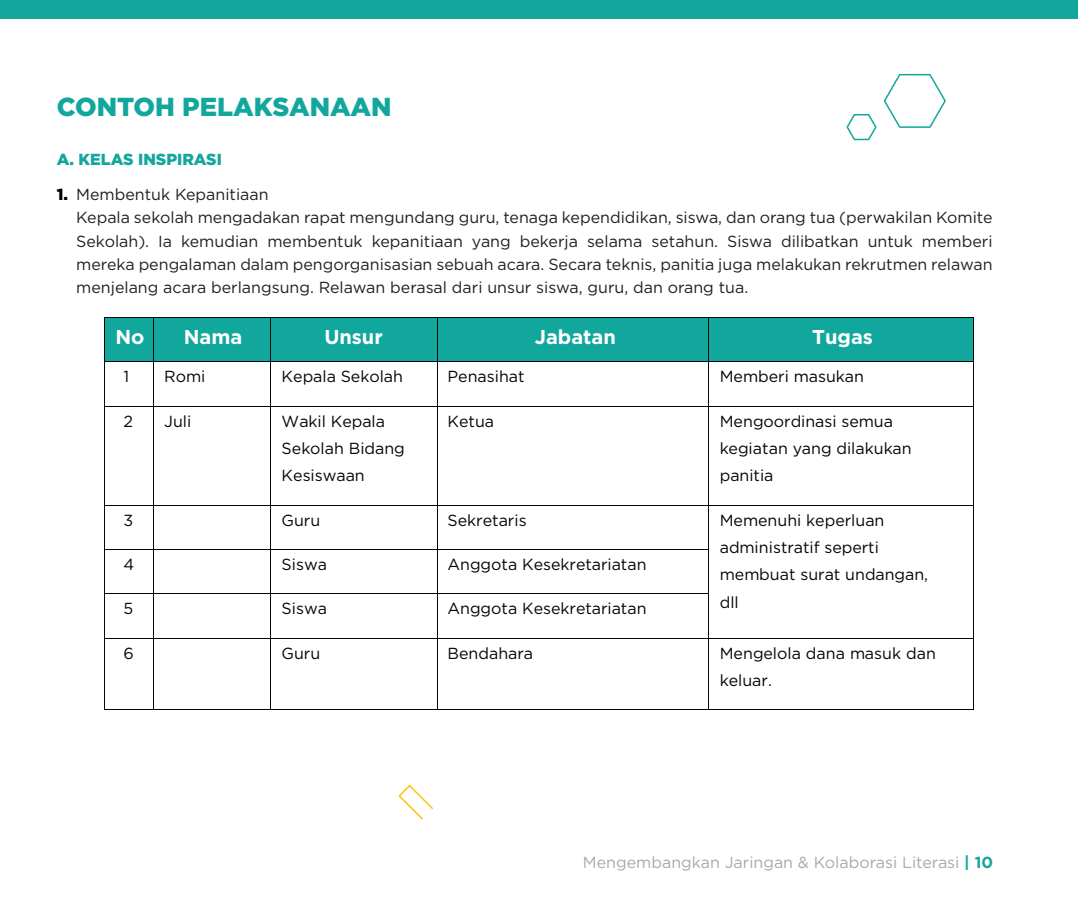
<style>
.page{position:relative;width:1078px;height:908px;background:#fff}
.page>*{position:absolute;margin:0;border:0;box-sizing:border-box;transform-origin:0 0}
.t1{font:900 26px "Gotham";color:#12a79d}
.t2{font:700 20px "Gotham";color:#fff}
.t3{font:16px/23.2px "Gotham";color:#231f20}
.t4{font:16px/27.4px "Gotham";color:#050504}
.t5{font:16px "Gotham";color:#a8a9ad}
.t6{font:900 16px "Gotham";color:#12a79d}
.t7{font:900 16px "Gotham";color:#000}
.s1{font-weight:700;color:#12a79d}
</style>
<div class="page">
<div style="left:105px;top:318px;width:48px;height:43px;background:#12a79d"></div>
<div style="left:154px;top:318px;width:116px;height:43px;background:#12a79d"></div>
<div style="left:271px;top:318px;width:165px;height:43px;background:#12a79d"></div>
<div style="left:437px;top:318px;width:271px;height:43px;background:#12a79d"></div>
<div style="left:709px;top:318px;width:263px;height:43px;background:#12a79d"></div>
<hr style="left:105px;top:317px;width:48px;height:1px;background:#050504">
<hr style="left:154px;top:317px;width:116px;height:1px;background:#050504">
<hr style="left:271px;top:317px;width:165px;height:1px;background:#050504">
<hr style="left:437px;top:317px;width:271px;height:1px;background:#050504">
<hr style="left:709px;top:317px;width:263px;height:1px;background:#050504">
<hr style="left:104px;top:318px;width:1px;height:43px;background:#050504">
<hr style="left:153px;top:318px;width:1px;height:43px;background:#050504">
<hr style="left:270px;top:318px;width:1px;height:43px;background:#050504">
<hr style="left:436px;top:318px;width:1px;height:43px;background:#050504">
<hr style="left:708px;top:318px;width:1px;height:43px;background:#050504">
<hr style="left:972px;top:318px;width:1px;height:43px;background:#050504">
<hr style="left:105px;top:361px;width:48px;height:1px;background:#050504">
<hr style="left:154px;top:361px;width:116px;height:1px;background:#050504">
<hr style="left:271px;top:361px;width:165px;height:1px;background:#050504">
<hr style="left:437px;top:361px;width:271px;height:1px;background:#050504">
<hr style="left:709px;top:361px;width:263px;height:1px;background:#050504">
<hr style="left:104px;top:362px;width:1px;height:43px;background:#050504">
<hr style="left:153px;top:362px;width:1px;height:43px;background:#050504">
<hr style="left:708px;top:362px;width:1px;height:43px;background:#050504">
<hr style="left:105px;top:405px;width:48px;height:1px;background:#050504">
<hr style="left:154px;top:405px;width:116px;height:1px;background:#050504">
<hr style="left:271px;top:405px;width:165px;height:1px;background:#050504">
<hr style="left:437px;top:405px;width:271px;height:1px;background:#050504">
<hr style="left:709px;top:405px;width:263px;height:1px;background:#050504">
<hr style="left:104px;top:406px;width:1px;height:98px;background:#050504">
<hr style="left:153px;top:406px;width:1px;height:98px;background:#050504">
<hr style="left:708px;top:406px;width:1px;height:98px;background:#050504">
<hr style="left:105px;top:504px;width:48px;height:1px;background:#050504">
<hr style="left:154px;top:504px;width:116px;height:1px;background:#050504">
<hr style="left:271px;top:504px;width:165px;height:1px;background:#050504">
<hr style="left:437px;top:504px;width:271px;height:1px;background:#050504">
<hr style="left:709px;top:504px;width:263px;height:1px;background:#050504">
<hr style="left:104px;top:505px;width:1px;height:44px;background:#050504">
<hr style="left:153px;top:505px;width:1px;height:44px;background:#050504">
<hr style="left:708px;top:505px;width:1px;height:44px;background:#050504">
<hr style="left:972px;top:505px;width:1px;height:44px;background:#050504">
<hr style="left:105px;top:549px;width:48px;height:1px;background:#050504">
<hr style="left:154px;top:549px;width:116px;height:1px;background:#050504">
<hr style="left:271px;top:549px;width:165px;height:1px;background:#050504">
<hr style="left:437px;top:549px;width:271px;height:1px;background:#050504">
<hr style="left:104px;top:549px;width:1px;height:44px;background:#050504">
<hr style="left:153px;top:549px;width:1px;height:44px;background:#050504">
<hr style="left:972px;top:549px;width:1px;height:44px;background:#050504">
<hr style="left:105px;top:593px;width:48px;height:1px;background:#050504">
<hr style="left:154px;top:593px;width:116px;height:1px;background:#050504">
<hr style="left:271px;top:593px;width:165px;height:1px;background:#050504">
<hr style="left:437px;top:593px;width:271px;height:1px;background:#050504">
<hr style="left:104px;top:594px;width:1px;height:43px;background:#050504">
<hr style="left:153px;top:594px;width:1px;height:43px;background:#050504">
<hr style="left:105px;top:637px;width:48px;height:1px;background:#050504">
<hr style="left:154px;top:637px;width:116px;height:1px;background:#050504">
<hr style="left:271px;top:637px;width:165px;height:1px;background:#050504">
<hr style="left:437px;top:637px;width:271px;height:1px;background:#050504">
<hr style="left:709px;top:637px;width:263px;height:1px;background:#050504">
<hr style="left:104px;top:638px;width:1px;height:71px;background:#050504">
<hr style="left:153px;top:638px;width:1px;height:71px;background:#050504">
<hr style="left:708px;top:638px;width:1px;height:71px;background:#050504">
<hr style="left:105px;top:709px;width:48px;height:1px;background:#050504">
<hr style="left:154px;top:709px;width:116px;height:1px;background:#050504">
<hr style="left:271px;top:709px;width:165px;height:1px;background:#050504">
<hr style="left:437px;top:709px;width:271px;height:1px;background:#050504">
<hr style="left:709px;top:709px;width:263px;height:1px;background:#050504">
<hr style="left:270px;top:362px;width:1px;height:43px;background:#050504">
<hr style="left:436px;top:362px;width:1px;height:43px;background:#050504">
<hr style="left:972px;top:362px;width:1px;height:43px;background:#050504">
<hr style="left:270px;top:406px;width:1px;height:98px;background:#050504">
<hr style="left:436px;top:406px;width:1px;height:98px;background:#050504">
<hr style="left:972px;top:406px;width:1px;height:98px;background:#050504">
<hr style="left:270px;top:505px;width:1px;height:44px;background:#050504">
<hr style="left:436px;top:505px;width:1px;height:44px;background:#050504">
<hr style="left:270px;top:549px;width:1px;height:44px;background:#050504">
<hr style="left:436px;top:549px;width:1px;height:44px;background:#050504">
<hr style="left:270px;top:594px;width:1px;height:43px;background:#050504">
<hr style="left:436px;top:594px;width:1px;height:43px;background:#050504">
<hr style="left:972px;top:594px;width:1px;height:43px;background:#050504">
<hr style="left:270px;top:638px;width:1px;height:71px;background:#050504">
<hr style="left:436px;top:638px;width:1px;height:71px;background:#050504">
<hr style="left:972px;top:638px;width:1px;height:71px;background:#050504">
<hr style="left:708px;top:549px;width:1px;height:44px;background:#050504">
<hr style="left:708px;top:594px;width:1px;height:43px;background:#050504">
<div style="left:0;top:0;width:1077px;height:19px;background:#12a79d"></div>
<svg style="left:846px;top:73px;width:100px;height:68px"></svg>
<svg style="left:398px;top:785px;width:35px;height:35px"></svg>
<h1 class="t1" style="left:57px;top:88px;width:336px">CONTOH PELAKSANAAN</h1>
<p class="t6" style="left:57px;top:148px;width:167px">A. KELAS INSPIRASI</p>
<p class="t7" style="left:57px;top:183px;width:13px">1.</p>
<p class="t3" style="left:76px;top:182px;width:917px">Membentuk Kepanitiaan<br>Kepala sekolah mengadakan rapat mengundang guru, tenaga kependidikan, siswa, dan orang tua (perwakilan Komite Sekolah). Ia kemudian membentuk kepanitiaan yang bekerja selama setahun. Siswa dilibatkan untuk memberi mereka pengalaman dalam pengorganisasian sebuah acara. Secara teknis, panitia juga melakukan rekrutmen relawan menjelang acara berlangsung. Relawan berasal dari unsur siswa, guru, dan orang tua.</p>
<p class="t2" style="left:115px;top:324px;width:30px">No</p>
<p class="t2" style="left:184px;top:324px;width:60px">Nama</p>
<p class="t2" style="left:324px;top:324px;width:60px">Unsur</p>
<p class="t2" style="left:534px;top:324px;width:83px">Jabatan</p>
<p class="t2" style="left:812px;top:324px;width:62px">Tugas</p>
<p class="t4" style="left:123px;top:362px;width:7px">1</p>
<p class="t4" style="left:164px;top:362px;width:43px">Romi</p>
<p class="t4" style="left:281px;top:362px;width:123px">Kepala Sekolah</p>
<p class="t4" style="left:447px;top:362px;width:78px">Penasihat</p>
<p class="t4" style="left:719px;top:362px;width:146px">Memberi masukan</p>
<p class="t4" style="left:123px;top:406px;width:11px">2</p>
<p class="t4" style="left:164px;top:406px;width:29px">Juli</p>
<p class="t4" style="left:281px;top:406px;width:125px">Wakil Kepala<br>Sekolah Bidang<br>Kesiswaan</p>
<p class="t4" style="left:447px;top:406px;width:48px">Ketua</p>
<p class="t4" style="left:719px;top:406px;width:193px">Mengoordinasi semua kegiatan yang dilakukan panitia</p>
<p class="t4" style="left:123px;top:505px;width:11px">3</p>
<p class="t4" style="left:281px;top:505px;width:40px">Guru</p>
<p class="t4" style="left:447px;top:505px;width:81px">Sekretaris</p>
<p class="t4" style="left:719px;top:505px;width:210px">Memenuhi keperluan administratif seperti membuat surat undangan, dll</p>
<p class="t4" style="left:123px;top:550px;width:12px">4</p>
<p class="t4" style="left:281px;top:550px;width:47px">Siswa</p>
<p class="t4" style="left:447px;top:550px;width:200px">Anggota Kesekretariatan</p>
<p class="t4" style="left:123px;top:594px;width:11px">5</p>
<p class="t4" style="left:281px;top:594px;width:47px">Siswa</p>
<p class="t4" style="left:447px;top:594px;width:200px">Anggota Kesekretariatan</p>
<p class="t4" style="left:123px;top:638px;width:12px">6</p>
<p class="t4" style="left:281px;top:638px;width:40px">Guru</p>
<p class="t4" style="left:447px;top:638px;width:87px">Bendahara</p>
<p class="t4" style="left:719px;top:638px;width:218px">Mengelola dana masuk dan keluar.</p>
<p class="t5" style="left:582px;top:851px;width:411px">Mengembangkan Jaringan &amp; Kolaborasi Literasi <span class="s1">| 10</span></p>
</div>
